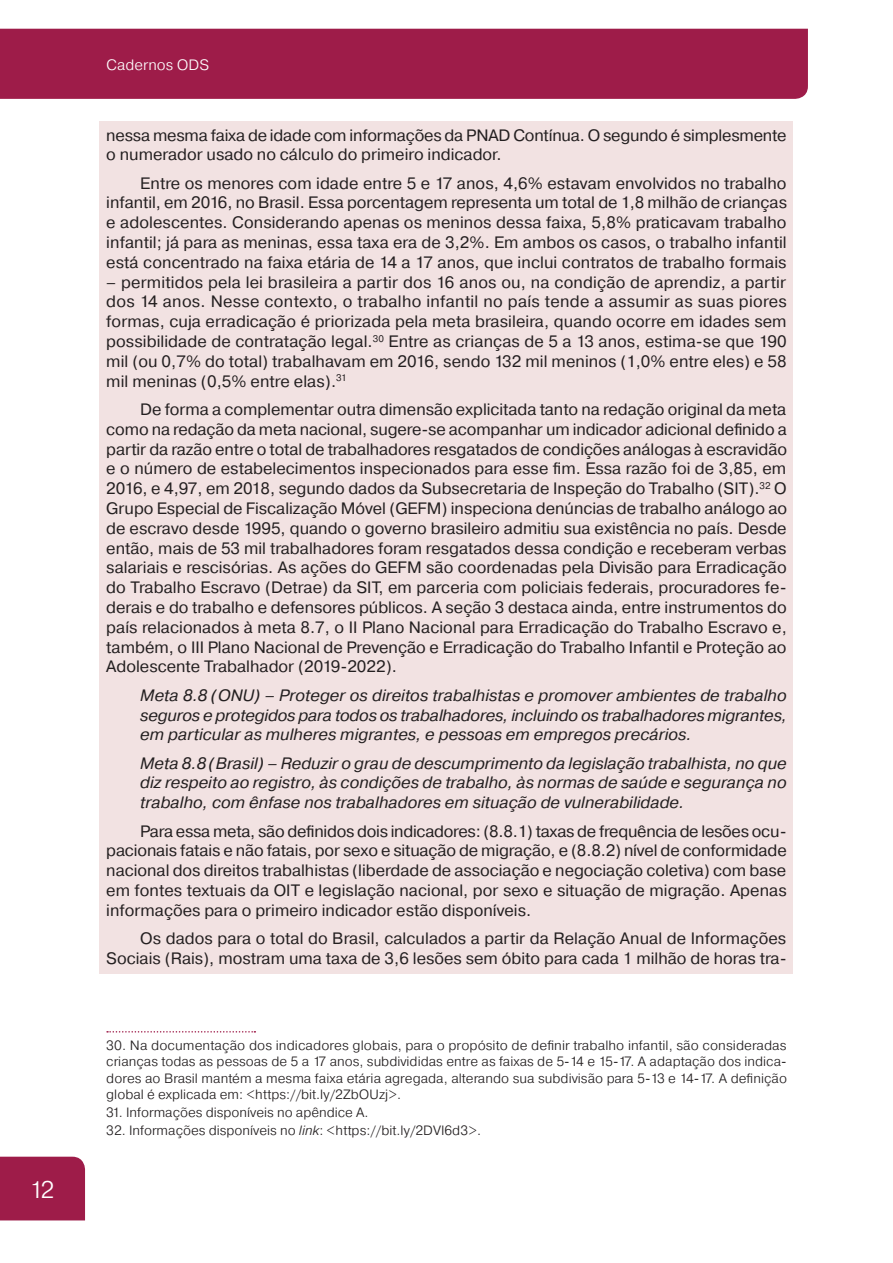
<style>
.page{position:relative;width:893px;height:1263px;background:#fff}
.page>*{position:absolute;margin:0;border:0;box-sizing:border-box;transform-origin:0 0}
.t1{font:300 24px "Pragmatica";color:#fff}
.texto_corrido_-_com{font:16.5px/19.8px "Pragmatica";color:#231f20;text-align:justify}
.texto_corrido_-_Meta{font:italic 16.5px/19.8px "Pragmatica";color:#231f20;text-align:justify}
.t2{font:300 15px "Pragmatica";color:#fff}
.notas_rodape{font:300 13.5px/16.2px "Pragmatica";color:#231f20;text-align:justify}
.s1{font-style:italic}
</style>
<div class="page">
<div style="left:0;top:29px;width:808px;height:70px;background:#9e1c49"></div>
<div style="left:0;top:1157px;width:85px;height:63px;background:#9e1c49"></div>
<div style="left:100px;top:121px;width:693px;height:49px;background:#f2e2e2"></div>
<div style="left:100px;top:169px;width:693px;height:228px;background:#f2e2e2"></div>
<div style="left:100px;top:396px;width:693px;height:286px;background:#f2e2e2"></div>
<div style="left:100px;top:681px;width:693px;height:69px;background:#f2e2e2"></div>
<div style="left:100px;top:749px;width:693px;height:69px;background:#f2e2e2"></div>
<div style="left:100px;top:817px;width:693px;height:109px;background:#f2e2e2"></div>
<div style="left:100px;top:925px;width:693px;height:49px;background:#f2e2e2"></div>
<svg style="left:107px;top:1031px;width:148px;height:1px"></svg>
<h1 class="t1" style="left:29px;top:1174px;width:27px">12</h1>
<p class="t2" style="left:106px;top:55px;width:104px">Cadernos ODS</p>
<p class="texto_corrido_-_com" style="left:106px;top:125px;width:682px">nessa mesma faixa de idade com informações da PNAD Contínua. O segundo é simplesmente o numerador usado no cálculo do primeiro indicador.</p>
<p class="texto_corrido_-_com" style="left:106px;top:173px;width:682px;text-indent:34px">Entre os menores com idade entre 5 e 17 anos, 4,6% estavam envolvidos no trabalho infantil, em 2016, no Brasil. Essa porcentagem representa um total de 1,8 milhão de crianças e adolescentes. Considerando apenas os meninos dessa faixa, 5,8% praticavam trabalho infantil; já para as meninas, essa taxa era de 3,2%. Em ambos os casos, o trabalho infantil está concentrado na faixa etária de 14 a 17 anos, que inclui contratos de trabalho formais</p>
<p class="texto_corrido_-_com" style="left:106px;top:272px;width:682px">– permitidos pela lei brasileira a partir dos 16 anos ou, na condição de aprendiz, a partir dos 14 anos. Nesse contexto, o trabalho infantil no país tende a assumir as suas piores formas, cuja erradicação é priorizada pela meta brasileira, quando ocorre em idades sem possibilidade de contratação legal.<sup>30</sup> Entre as crianças de 5 a 13 anos, estima-se que 190 mil (ou 0,7% do total) trabalhavam em 2016, sendo 132 mil meninos (1,0% entre eles) e 58 mil meninas (0,5% entre elas).<sup>31</sup></p>
<p class="texto_corrido_-_com" style="left:106px;top:400px;width:682px;text-indent:34px">De forma a complementar outra dimensão explicitada tanto na redação original da meta como na redação da meta nacional, sugere-se acompanhar um indicador adicional definido a partir da razão entre o total de trabalhadores resgatados de condições análogas à escravidão e o número de estabelecimentos inspecionados para esse fim. Essa razão foi de 3,85, em 2016, e 4,97, em 2018, segundo dados da Subsecretaria de Inspeção do Trabalho (SIT).<sup>32</sup> O Grupo Especial de Fiscalização Móvel (GEFM) inspeciona denúncias de trabalho análogo ao de escravo desde 1995, quando o governo brasileiro admitiu sua existência no país. Desde então, mais de 53 mil trabalhadores foram resgatados dessa condição e receberam verbas salariais e rescisórias. As ações do GEFM são coordenadas pela Divisão para Erradicação do Trabalho Escravo (Detrae) da SIT, em parceria com policiais federais, procuradores fe&shy;derais e do trabalho e defensores públicos. A seção 3 destaca ainda, entre instrumentos do país relacionados à meta 8.7, o II Plano Nacional para Erradicação do Trabalho Escravo e, também, o III Plano Nacional de Prevenção e Erradicação do Trabalho Infantil e Proteção ao Adolescente Trabalhador (2019-2022).</p>
<p class="texto_corrido_-_Meta" style="left:140px;top:685px;width:648px">Meta 8.8 (ONU) – Proteger os direitos trabalhistas e promover ambientes de trabalho seguros e protegidos para todos os trabalhadores, incluindo os trabalhadores migrantes, em particular as mulheres migrantes, e pessoas em empregos precários.</p>
<p class="texto_corrido_-_Meta" style="left:140px;top:753px;width:648px">Meta 8.8 (Brasil) – Reduzir o grau de descumprimento da legislação trabalhista, no que diz respeito ao registro, às condições de trabalho, às normas de saúde e segurança no trabalho, com ênfase nos trabalhadores em situação de vulnerabilidade.</p>
<p class="texto_corrido_-_com" style="left:106px;top:821px;width:682px;text-indent:34px">Para essa meta, são definidos dois indicadores: (8.8.1) taxas de frequência de lesões ocu&shy;pacionais fatais e não fatais, por sexo e situação de migração, e (8.8.2) nível de conformidade nacional dos direitos trabalhistas (liberdade de associação e negociação coletiva) com base em fontes textuais da OIT e legislação nacional, por sexo e situação de migração. Apenas informações para o primeiro indicador estão disponíveis.</p>
<p class="texto_corrido_-_com" style="left:106px;top:929px;width:682px;text-align:right">Os dados para o total do Brasil, calculados a partir da Relação Anual de Informações<br>Sociais (Rais), mostram uma taxa de 3,6 lesões sem óbito para cada 1 milhão de horas tra-</p>
<p class="notas_rodape" style="left:106px;top:1037px;width:682px">30. Na documentação dos indicadores globais, para o propósito de definir trabalho infantil, são consideradas crianças todas as pessoas de 5 a 17 anos, subdivididas entre as faixas de 5-14 e 15-17. A adaptação dos indica&shy;dores ao Brasil mantém a mesma faixa etária agregada, alterando sua subdivisão para 5-13 e 14-17. A definição global é explicada em: &lt;https://bit.ly/2ZbOUzj&gt;.</p>
<p class="notas_rodape" style="left:106px;top:1104px;width:264px">31. Informações disponíveis no apêndice A.</p>
<p class="notas_rodape" style="left:106px;top:1122px;width:376px">32. Informações disponíveis no <span class="s1">link</span>: &lt;https://bit.ly/2DVI6d3&gt;.</p>
</div>
